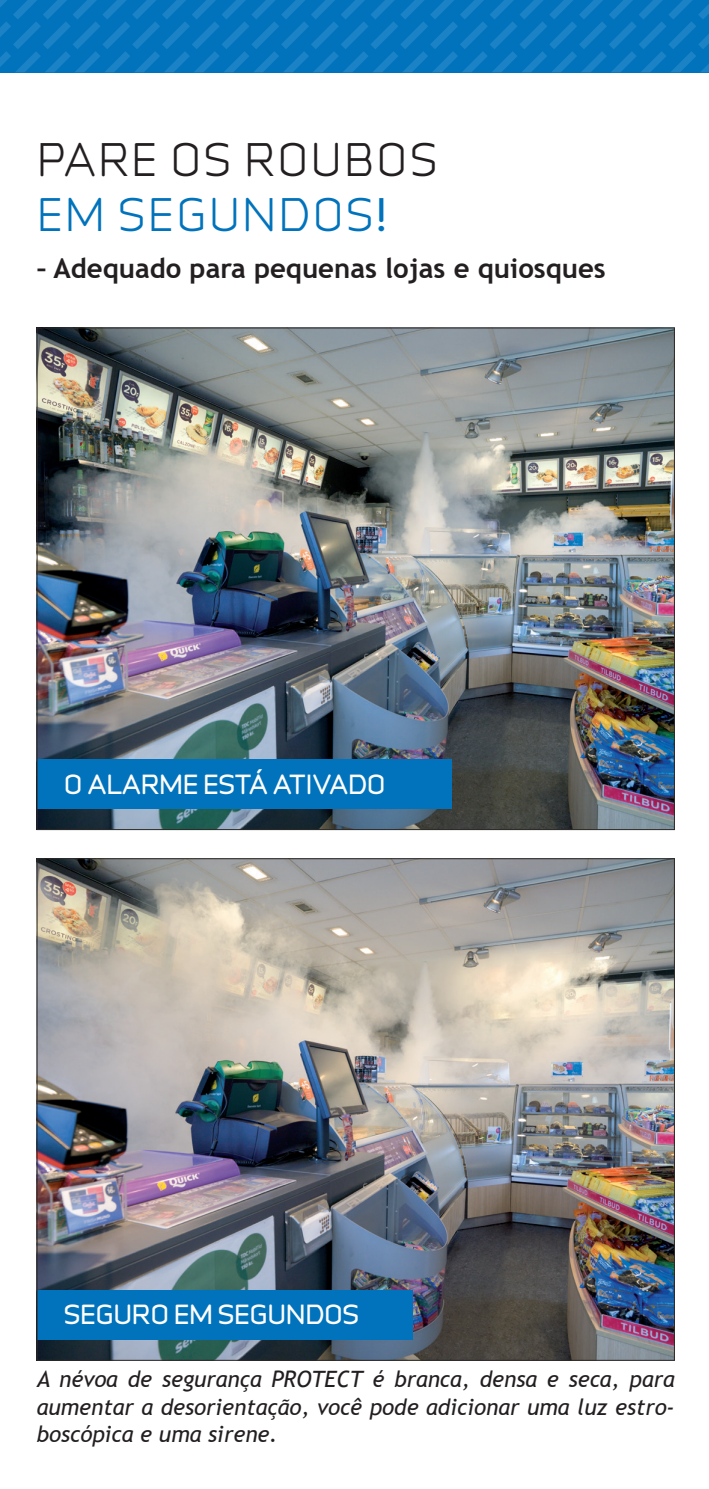
<style>
.page{position:relative;width:709px;height:1489px;background:#fff}
.page>*{position:absolute;margin:0;border:0;box-sizing:border-box;transform-origin:0 0}
.t1{font:42.5px "Infinity T Medium";letter-spacing:.065em;color:#231f20}
.t2{font:42.5px "Infinity T Medium";letter-spacing:.065em;color:#0073bc}
.t3{font:700 27.5px "Trebuchet MS";color:#231f20}
.t4{font:25px "Infinity T Bold";letter-spacing:.015em;color:#fff}
.t5{font:italic 22.5px/27.5px "Trebuchet MS";color:#231f20;text-align:justify}
.s1{font-family:"Infinity T Bold"}
</style>
<div class="page">
<svg style="left:0;top:0;width:709px;height:72px;background:#0676be"></svg>
<img style="left:39px;top:860px;width:633px;height:498px">
<img style="left:39px;top:329px;width:633px;height:499px">
<div style="left:37px;top:759px;width:414px;height:49px;background:#0073bc"></div>
<div style="left:37px;top:1289px;width:375px;height:50px;background:#0073bc"></div>
<p class="t1" style="left:37px;top:129px;width:402px">PARE OS ROUBOS</p>
<p class="t2" style="left:37px;top:184px;width:351px">EM SEGUNDOS<span class="s1">!</span></p>
<p class="t3" style="left:37px;top:251px;width:570px">– Adequado para pequenas lojas e quiosques</p>
<p class="t4" style="left:64px;top:765px;width:322px">O ALARME ESTÁ ATIVADO</p>
<p class="t4" style="left:64px;top:1296px;width:296px">SEGURO EM SEGUNDOS</p>
<p class="t5" style="left:37px;top:1365px;width:639px">A névoa de segurança PROTECT é branca, densa e seca, para aumentar a desorientação, você pode adicionar uma luz estro&shy;boscópica e uma sirene.</p>
</div>
